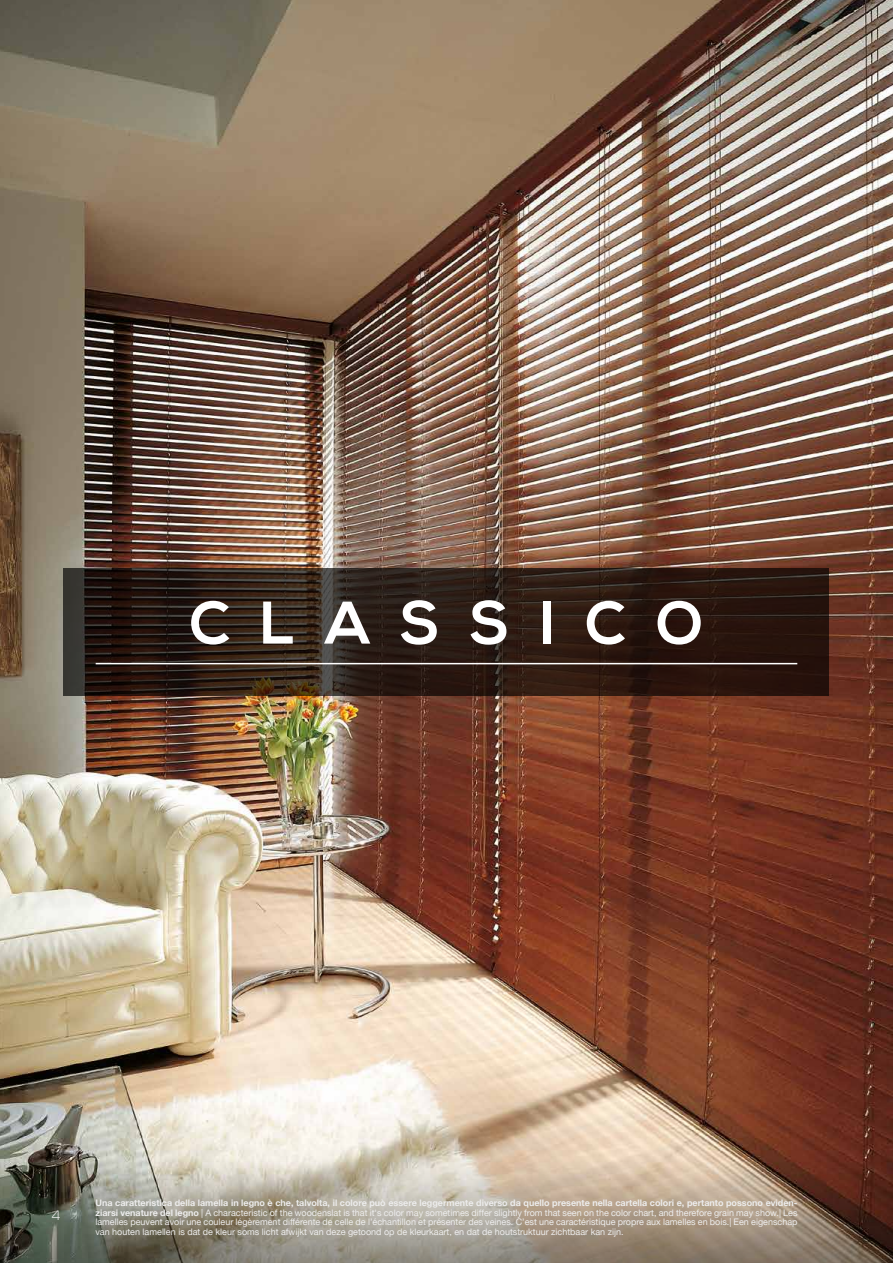
<style>
.page{position:relative;width:893px;height:1263px;background:#fff}
.page>*{position:absolute;margin:0;border:0;box-sizing:border-box;transform-origin:0 0}
.t1{font:700 60px "Nexa";letter-spacing:.5em;color:#fff}
.t2{font:300 13.5px "Nexa";color:#ededed}
.t3{font:9px/9.8px "Helvetica Neue";color:#ededed;text-align:justify}
.s1{font-weight:700}
</style>
<div class="page">
<img style="left:0;top:0;width:893px;height:1106px">
<svg style="left:64px;top:568px;width:765px;height:127px;background:#2d1d16"></svg>
<img style="left:0;top:1106px;width:893px;height:157px">
<hr style="left:96px;top:663px;width:701px;height:1px;background:#fff">
<h1 class="t1" style="left:189px;top:588px;width:516px">CLASSICO</h1>
<h2 class="t2" style="left:52px;top:1208px;width:10px">4</h2>
<p class="t3" style="left:95px;top:1198px;width:704px"><span class="s1">Una caratteristica della lamella in legno è che, talvolta, il colore può essere leggermente diverso da quello presente nella cartella colori e, pertanto possono eviden&shy;ziarsi venature del legno</span> | A characteristic of the woodenslat is that it's color may sometimes differ slightly from that seen on the color chart, and therefore grain may show.| Les lamelles peuvent avoir une couleur légèrement différente de celle de l’échantillon et présenter des veines. C’est une caractéristique propre aux lamelles en bois.| Een eigenschap van houten lamellen is dat de kleur soms licht afwijkt van deze getoond op de kleurkaart, en dat de houtstruktuur zichtbaar kan zijn.</p>
</div>
